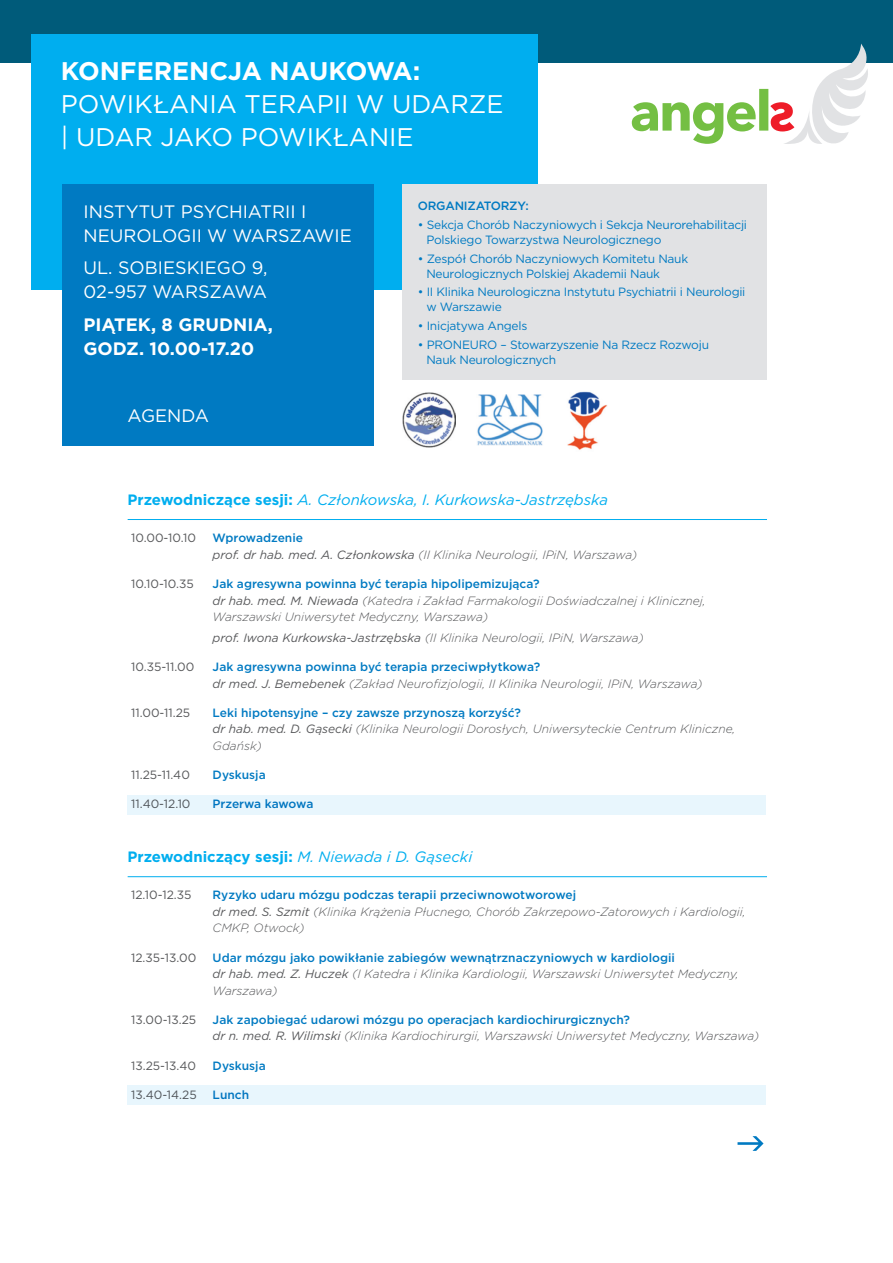
<style>
.page{position:relative;width:893px;height:1263px;background:#fff}
.page>*{position:absolute;margin:0;border:0;box-sizing:border-box;transform-origin:0 0}
.t1{font:25.5px/33px "Gotham";color:#fff}
.t2{font:18px/24px "Gotham";color:#fff}
.t3{font:700 18px/24px "Gotham";color:#fff}
.t4{font:italic 15px "Gotham";color:#00aeef}
.t5{font:700 15px "Gotham";color:#00aeef}
.t6{font:italic 300 12px/16.5px "Gotham";color:#57585a}
.t7{font:12px/14.7px "Gotham";letter-spacing:-.02em;color:#007ac2}
.t8{font:12px "Gotham";color:#57585a}
.t9{font:500 12px "Gotham";letter-spacing:-.01em;color:#007ac2}
.s1{font-weight:700}
.s2{font-weight:700;font-style:normal}
.s3{font-weight:500;font-style:normal;color:#007ac2}
.s4{font-weight:400}
.s5{font-weight:400;font-style:italic}
</style>
<div class="page">
<div style="left:0;top:0;width:893px;height:63px;background:#005b7a"></div>
<div style="left:31px;top:34px;width:506px;height:256px;background:#00aeef"></div>
<div style="left:62px;top:184px;width:312px;height:261px;background:#007ac2"></div>
<div style="left:402px;top:184px;width:365px;height:196px;background:#e1e2e4"></div>
<svg style="left:632px;top:44px;width:236px;height:100px"></svg>
<svg style="left:737px;top:1136px;width:26px;height:15px"></svg>
<hr style="left:128px;top:519px;width:639px;height:1px;background:#00aeef">
<hr style="left:128px;top:876px;width:639px;height:1px;background:#00aeef">
<div style="left:128px;top:795px;width:638px;height:19px;background:#e8f6fd"></div>
<div style="left:128px;top:1086px;width:638px;height:19px;background:#e8f6fd"></div>
<img style="left:402px;top:392px;width:54px;height:56px">
<img style="left:477px;top:395px;width:66px;height:50px">
<img style="left:567px;top:391px;width:40px;height:59px">
<p class="t1" style="left:61px;top:54px;width:444px"><span class="s1">KONFERENCJA NAUKOWA:<br></span>POWIKŁANIA TERAPII W UDARZE | UDAR JAKO POWIKŁANIE</p>
<p class="t2" style="left:84px;top:199px;width:270px">INSTYTUT PSYCHIATRII I<br>NEUROLOGII W WARSZAWIE</p>
<p class="t2" style="left:84px;top:256px;width:186px">UL. SOBIESKIEGO 9,<br>02-957 WARSZAWA</p>
<p class="t3" style="left:84px;top:312px;width:191px">PIĄTEK, 8 GRUDNIA,<br>GODZ. 10.00-17.20</p>
<p class="t2" style="left:128px;top:403px;width:83px">AGENDA</p>
<p class="t9" style="left:418px;top:198px;width:112px">ORGANIZATORZY:</p>
<p class="t7" style="left:426px;top:218px;width:322px;text-indent:-9px">• Sekcja Chorób Naczyniowych i Sekcja Neurorehabilitacji<br>Polskiego Towarzystwa Neurologicznego</p>
<p class="t7" style="left:426px;top:251px;width:263px;text-indent:-9px">• Zespół Chorób Naczyniowych Komitetu Nauk<br>Neurologicznych Polskiej Akademii Nauk</p>
<p class="t7" style="left:426px;top:285px;width:321px;text-indent:-9px">• II Klinika Neurologiczna Instytutu Psychiatrii i Neurologii w Warszawie</p>
<p class="t7" style="left:418px;top:318px;width:111px">• Inicjatywa Angels</p>
<p class="t7" style="left:426px;top:337px;width:284px;text-indent:-9px">• PRONEURO – Stowarzyszenie Na Rzecz Rozwoju<br>Nauk Neurologicznych</p>
<p class="t4" style="left:128px;top:490px;width:482px"><span class="s2">Przewodniczące sesji:</span> A. Członkowska, I. Kurkowska-Jastrzębska</p>
<p class="t8" style="left:131px;top:530px;width:66px">10.00-10.10</p>
<p class="t6" style="left:213px;top:529px;width:426px"><span class="s3">Wprowadzenie<br></span><span class="s4">prof. dr hab. med. A. Członkowska</span> (II Klinika Neurologii, IPiN, Warszawa)</p>
<p class="t8" style="left:131px;top:576px;width:64px">10.10-10.35</p>
<p class="t6" style="left:213px;top:575px;width:495px"><span class="s3">Jak agresywna powinna być terapia hipolipemizująca?<br></span><span class="s4">dr hab. med. M. Niewada</span> (Katedra i Zakład Farmakologii Doświadczalnej i Klinicznej,<br>Warszawski Uniwersytet Medyczny, Warszawa)</p>
<p class="t6" style="left:213px;top:629px;width:433px"><span class="s4">prof. Iwona Kurkowska-Jastrzębska</span> (II Klinika Neurologii, IPiN, Warszawa)</p>
<p class="t8" style="left:131px;top:659px;width:65px">10.35-11.00</p>
<p class="t6" style="left:213px;top:658px;width:492px"><span class="s3">Jak agresywna powinna być terapia przeciwpłytkowa?<br></span><span class="s4">dr med. J. Bemebenek</span> (Zakład Neurofizjologii, II Klinika Neurologii, IPiN, Warszawa)</p>
<p class="t8" style="left:131px;top:705px;width:61px">11.00-11.25</p>
<p class="t6" style="left:213px;top:704px;width:524px"><span class="s3">Leki hipotensyjne – czy zawsze przynoszą korzyść?<br></span><span class="s4">dr hab. med. D. Gąsecki</span> (Klinika Neurologii Dorosłych, Uniwersyteckie Centrum Kliniczne,<br>Gdańsk)</p>
<p class="t8" style="left:131px;top:767px;width:60px">11.25-11.40</p>
<p class="t9" style="left:213px;top:767px;width:55px">Dyskusja</p>
<p class="t8" style="left:131px;top:796px;width:61px">11.40-12.10</p>
<p class="t9" style="left:213px;top:796px;width:102px">Przerwa kawowa</p>
<p class="t5" style="left:128px;top:847px;width:346px">Przewodniczący sesji: <span class="s5">M. Niewada i D. Gąsecki</span></p>
<p class="t8" style="left:131px;top:887px;width:62px">12.10-12.35</p>
<p class="t6" style="left:213px;top:887px;width:535px"><span class="s3">Ryzyko udaru mózgu podczas terapii przeciwnowotworowej<br></span><span class="s4">dr med. S. Szmit</span> (Klinika Krążenia Płucnego, Chorób Zakrzepowo-Zatorowych i Kardiologii,<br>CMKP, Otwock)</p>
<p class="t8" style="left:131px;top:950px;width:67px">12.35-13.00</p>
<p class="t6" style="left:213px;top:949px;width:528px"><span class="s3">Udar mózgu jako powikłanie zabiegów wewnątrznaczyniowych w kardiologii<br></span><span class="s4">dr hab. med. Z. Huczek</span> (I Katedra i Klinika Kardiologii, Warszawski Uniwersytet Medyczny,<br>Warszawa)</p>
<p class="t8" style="left:131px;top:1012px;width:67px">13.00-13.25</p>
<p class="t6" style="left:213px;top:1011px;width:548px"><span class="s3">Jak zapobiegać udarowi mózgu po operacjach kardiochirurgicznych?<br></span><span class="s4">dr n. med. R. Wilimski</span> (Klinika Kardiochirurgii, Warszawski Uniwersytet Medyczny, Warszawa)</p>
<p class="t8" style="left:131px;top:1058px;width:66px">13.25-13.40</p>
<p class="t9" style="left:213px;top:1058px;width:55px">Dyskusja</p>
<p class="t8" style="left:131px;top:1087px;width:67px">13.40-14.25</p>
<p class="t9" style="left:213px;top:1087px;width:38px">Lunch</p>
</div>
